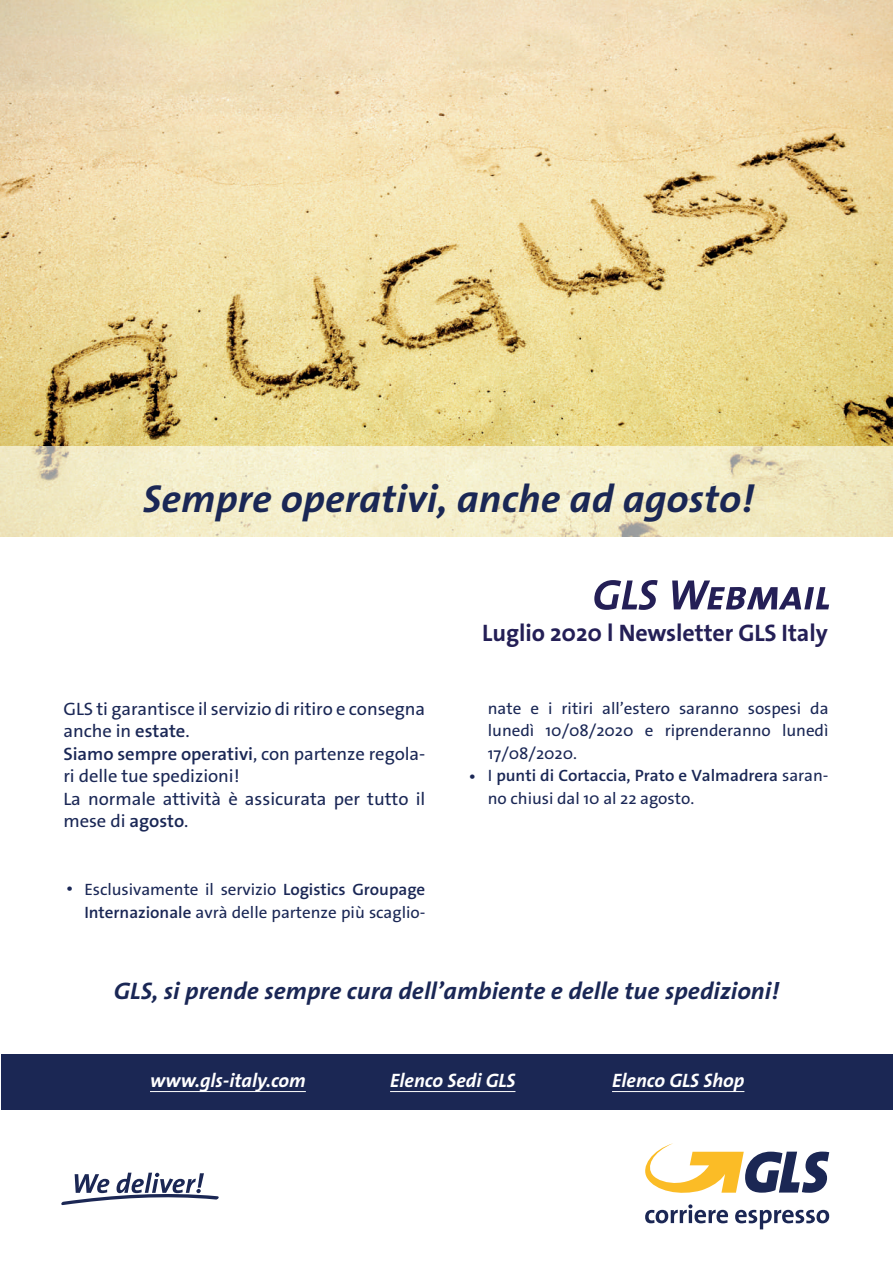
<style>
.page{position:relative;width:893px;height:1263px;background:#fff}
.page>*{position:absolute;margin:0;border:0;box-sizing:border-box;transform-origin:0 0}
.t1{font:italic 700 39px "The Sans GLS";letter-spacing:.005em;color:#1a2755;scale:1.04 1}
.t2{font:italic 700 24px "The Sans GLS";color:#1a2755;scale:1.04 1}
.t3{font:700 24px "The Sans GLS";letter-spacing:-.005em;color:#241f56}
.t4{font:italic 700 19.5px "The Sans GLS";color:#fff}
.t5{font:18px/22.5px "The Sans GLS";letter-spacing:-.005em;color:#1a2755;scale:1.04 1}
.t6{font:16.5px/22.5px "The Sans GLS";letter-spacing:-.005em;color:#1a2755;scale:1.04 1}
.s1{font-weight:600}
</style>
<div class="page">
<svg style="left:594px;top:580px;width:64px;height:30px"></svg>
<svg style="left:672px;top:580px;width:157px;height:29px"></svg>
<svg style="left:645px;top:1143px;width:184px;height:50px"></svg>
<svg style="left:645px;top:1204px;width:83px;height:19px"></svg>
<svg style="left:735px;top:1209px;width:94px;height:20px"></svg>
<svg style="left:61px;top:1173px;width:158px;height:32px"></svg>
<img style="left:0;top:0;width:893px;height:446px">
<div style="left:2px;top:1055px;width:891px;height:55px;background:#1b2754"></div>
<img style="left:0;top:446px;width:893px;height:90px">
<hr style="left:150px;top:1091px;width:156px;height:1px;background:#fff">
<hr style="left:390px;top:1091px;width:125px;height:1px;background:#fff">
<hr style="left:612px;top:1091px;width:132px;height:1px;background:#fff">
<h1 class="t1" style="left:143px;top:474px;width:589px">Sempre operativi, anche ad agosto!</h1>
<p class="t5" style="left:63px;top:698px;width:350px">GLS ti garantisce il servizio di ritiro e consegna anche in <span class="s1">estate</span>.<br><span class="s1">Siamo sempre operativi</span>, con partenze regola&shy;ri delle tue spedizioni!<br>La normale attività è assicurata per tutto il mese di <span class="s1">agosto</span>.</p>
<p class="t5" style="left:66px;top:877px;width:9px">•</p>
<p class="t6" style="left:84px;top:878px;width:329px">Esclusivamente il servizio <span class="s1">Logistics Groupage<br>Internazionale</span> avrà delle partenze più scaglio-</p>
<h2 class="t3" style="left:482px;top:618px;width:347px">Luglio 2020 l Newsletter GLS Italy</h2>
<p class="t5" style="left:469px;top:764px;width:9px">•</p>
<p class="t6" style="left:488px;top:697px;width:329px">nate e i ritiri all’estero saranno sospesi da lunedì 10/08/2020 e riprenderanno lunedì 17/08/2020.<br>I <span class="s1">punti di Cortaccia, Prato e Valmadrera</span> saran&shy;no chiusi dal 10 al 22 agosto.</p>
<h2 class="t2" style="left:114px;top:976px;width:641px">GLS, si prende sempre cura dell’ambiente e delle tue spedizioni!</h2>
<p class="t4" style="left:150px;top:1068px;width:157px">www.gls-italy.com</p>
<p class="t4" style="left:390px;top:1068px;width:127px">Elenco Sedi GLS</p>
<p class="t4" style="left:612px;top:1068px;width:134px">Elenco GLS Shop</p>
</div>
